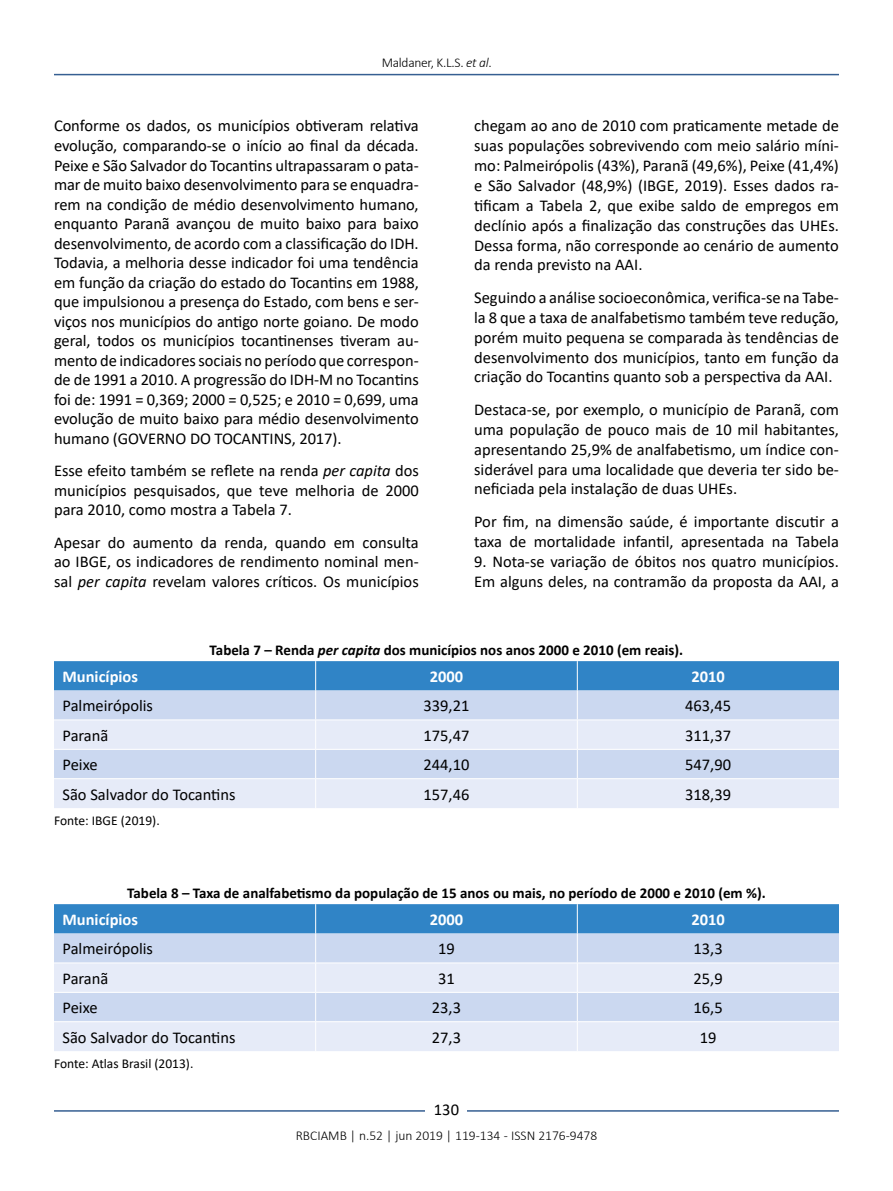
<style>
.page{position:relative;width:893px;height:1191px;background:#fff}
.page>*{position:absolute;margin:0;border:0;box-sizing:border-box;transform-origin:0 0}
.t1{font:16.5px/19.5px "Calibri";color:#000;text-align:justify}
.t2{font:700 16.5px "Calibri";color:#fff}
.t3{font:700 15px "Calibri";color:#000}
.t4{font:300 13.5px "Calibri";color:#000}
.t5{font:13.5px "Calibri";color:#000}
.t6{font:300 13.5px "Calibri";letter-spacing:-.02em;color:#000}
.s1{font-style:italic}
</style>
<div class="page">
<hr style="left:54px;top:74px;width:785px;height:1px;background:#365f92">
<hr style="left:54px;top:1110px;width:785px;height:1px;background:#365f92">
<div style="left:426px;top:1096px;width:41px;height:26px;background:#fff"></div>
<svg style="left:54px;top:661px;width:785px;height:147px;background:#b8cfeb"></svg>
<svg style="left:54px;top:904px;width:785px;height:147px;background:#b8cfeb"></svg>
<p class="t6" style="left:382px;top:54px;width:112px">Maldaner, K.L.S. <span class="s1">et al</span>.</p>
<p class="t1" style="left:54px;top:116px;width:366px">Conforme os dados, os municípios obtiveram relativa evolução, comparando-se o início ao final da década.<br>Peixe e São Salvador do Tocantins ultrapassaram o pata‑ mar de muito baixo desenvolvimento para se enquadra‑ rem na condição de médio desenvolvimento humano, enquanto Paranã avançou de muito baixo para baixo desenvolvimento, de acordo com a classificação do IDH.<br>Todavia, a melhoria desse indicador foi uma tendência em função da criação do estado do Tocantins em 1988, que impulsionou a presença do Estado, com bens e ser‑ viços nos municípios do antigo norte goiano. De modo geral, todos os municípios tocantinenses tiveram au‑ mento de indicadores sociais no período que correspon‑ de de 1991 a 2010. A progressão do IDH‑M no Tocantins foi de: 1991 = 0,369; 2000 = 0,525; e 2010 = 0,699, uma evolução de muito baixo para médio desenvolvimento humano (GOVERNO DO TOCANTINS, 2017).</p>
<p class="t1" style="left:54px;top:460px;width:366px">Esse efeito também se reflete na renda <span class="s1">per capita</span> dos municípios pesquisados, que teve melhoria de 2000 para 2010, como mostra a Tabela 7.</p>
<p class="t1" style="left:54px;top:532px;width:366px">Apesar do aumento da renda, quando em consulta ao IBGE, os indicadores de rendimento nominal men‑ sal <span class="s1">per capita</span> revelam valores críticos. Os municípios</p>
<p class="t1" style="left:474px;top:116px;width:366px">chegam ao ano de 2010 com praticamente metade de suas populações sobrevivendo com meio salário míni‑ mo: Palmeirópolis (43%), Paranã (49,6%), Peixe (41,4%) e São Salvador (48,9%) (IBGE, 2019). Esses dados ra‑ tificam a Tabela 2, que exibe saldo de empregos em declínio após a finalização das construções das UHEs.<br>Dessa forma, não corresponde ao cenário de aumento da renda previsto na AAI.</p>
<p class="t1" style="left:474px;top:287px;width:366px">Seguindo a análise socioeconômica, verifica-se na Tabe‑ la 8 que a taxa de analfabetismo também teve redução, porém muito pequena se comparada às tendências de desenvolvimento dos municípios, tanto em função da criação do Tocantins quanto sob a perspectiva da AAI.</p>
<p class="t1" style="left:474px;top:399px;width:366px">Destaca-se, por exemplo, o município de Paranã, com uma população de pouco mais de 10 mil habitantes, apresentando 25,9% de analfabetismo, um índice con‑ siderável para uma localidade que deveria ter sido be‑ neficiada pela instalação de duas UHEs.</p>
<p class="t1" style="left:474px;top:511px;width:366px">Por fim, na dimensão saúde, é importante discutir a taxa de mortalidade infantil, apresentada na Tabela</p>
<p class="t1" style="left:474px;top:551px;width:366px">9. Nota-se variação de óbitos nos quatro municípios.<br>Em alguns deles, na contramão da proposta da AAI, a</p>
<p class="t3" style="left:210px;top:639px;width:475px">Tabela 7 – Renda <span class="s1">per capita</span> dos municípios nos anos 2000 e 2010 (em reais).</p>
<p class="t2" style="left:63px;top:665px;width:77px">Municípios</p>
<p class="t2" style="left:430px;top:665px;width:35px">2000</p>
<p class="t2" style="left:691px;top:665px;width:35px">2010</p>
<p class="t1" style="left:63px;top:696px;width:92px">Palmeirópolis</p>
<p class="t1" style="left:423px;top:696px;width:47px">339,21</p>
<p class="t1" style="left:685px;top:696px;width:47px">463,45</p>
<p class="t1" style="left:63px;top:725px;width:47px">Paranã</p>
<p class="t1" style="left:423px;top:725px;width:47px">175,47</p>
<p class="t1" style="left:685px;top:725px;width:47px">311,37</p>
<p class="t1" style="left:63px;top:754px;width:37px">Peixe</p>
<p class="t1" style="left:423px;top:754px;width:47px">244,10</p>
<p class="t1" style="left:685px;top:754px;width:47px">547,90</p>
<p class="t1" style="left:63px;top:784px;width:175px">São Salvador do Tocantins</p>
<p class="t1" style="left:423px;top:784px;width:47px">157,46</p>
<p class="t1" style="left:685px;top:784px;width:47px">318,39</p>
<p class="t5" style="left:54px;top:810px;width:107px">Fonte: IBGE (2019).</p>
<p class="t3" style="left:127px;top:882px;width:640px">Tabela 8 – Taxa de analfabetismo da população de 15 anos ou mais, no período de 2000 e 2010 (em %).</p>
<p class="t2" style="left:63px;top:908px;width:77px">Municípios</p>
<p class="t2" style="left:430px;top:908px;width:35px">2000</p>
<p class="t2" style="left:691px;top:908px;width:35px">2010</p>
<p class="t1" style="left:63px;top:938px;width:92px">Palmeirópolis</p>
<p class="t1" style="left:438px;top:938px;width:18px">19</p>
<p class="t1" style="left:693px;top:938px;width:31px">13,3</p>
<p class="t1" style="left:63px;top:968px;width:47px">Paranã</p>
<p class="t1" style="left:438px;top:968px;width:18px">31</p>
<p class="t1" style="left:693px;top:968px;width:31px">25,9</p>
<p class="t1" style="left:63px;top:997px;width:37px">Peixe</p>
<p class="t1" style="left:432px;top:997px;width:31px">23,3</p>
<p class="t1" style="left:693px;top:997px;width:31px">16,5</p>
<p class="t1" style="left:63px;top:1027px;width:175px">São Salvador do Tocantins</p>
<p class="t1" style="left:432px;top:1027px;width:31px">27,3</p>
<p class="t1" style="left:700px;top:1027px;width:18px">19</p>
<p class="t5" style="left:54px;top:1053px;width:141px">Fonte: Atlas Brasil (2013).</p>
<p class="t1" style="left:434px;top:1099px;width:27px">130</p>
<p class="t4" style="left:296px;top:1126px;width:303px">RBCIAMB | n.52 | jun 2019 | 119-134 - ISSN 2176-9478</p>
</div>
